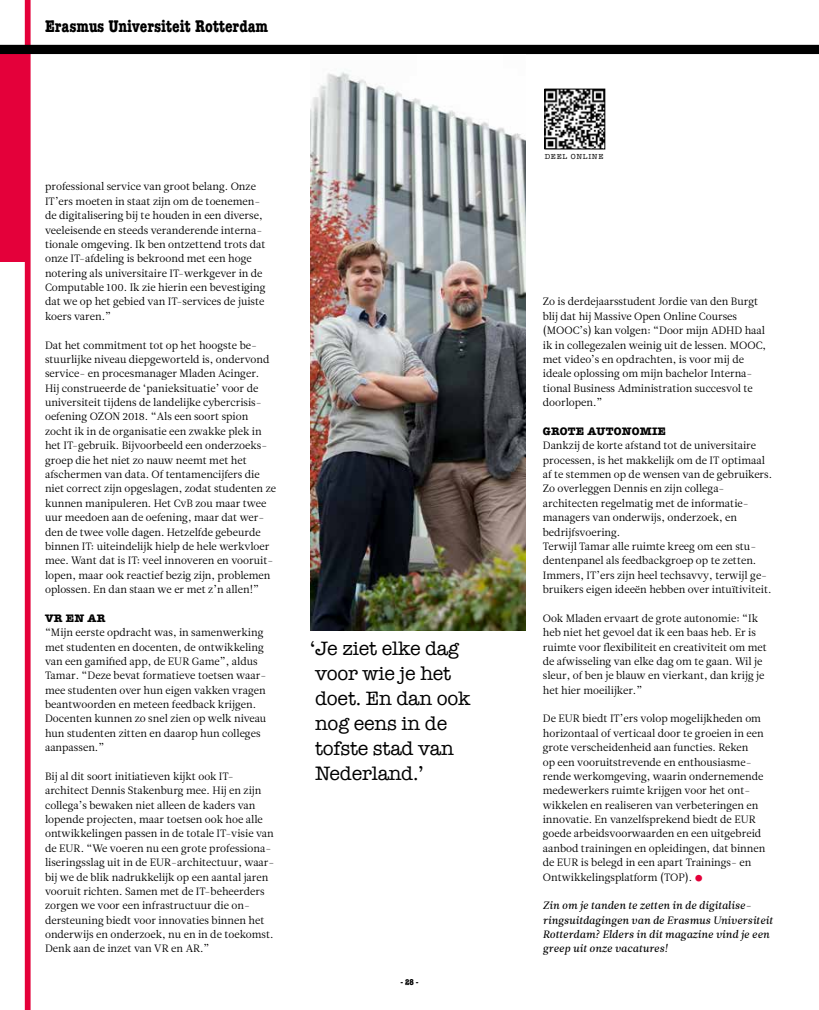
<style>
.page{position:relative;width:819px;height:1010px;background:#fff}
.page>*{position:absolute;margin:0;border:0;box-sizing:border-box;transform-origin:0 0}
.t1{font:33.75px "Leitura News Roman 1";color:#e4003a}
.t2{font:20px/25px "American Typewriter";letter-spacing:-.01em;color:#000}
.t3{font:700 condensed 17.5px "American Typewriter";color:#000}
.t4{font:700 11.25px "American Typewriter";letter-spacing:.02em;color:#000}
.t5{font:10.62px/14.4px "Leitura News Roman 1";color:#000}
.t6{font:10.62px/14.4px "Leitura News Italic 2";color:#000}
.t7{font:700 condensed 8.75px "American Typewriter";color:#000}
.t8{font:7.5px "American Typewriter";letter-spacing:.1em;color:#000}
</style>
<div class="page">
<div style="left:0;top:50px;width:28px;height:212px;background:#e4003a"></div>
<div style="left:25px;top:0;width:6px;height:1010px;background:#e4003a"></div>
<div style="left:0;top:45px;width:819px;height:9px;background:#000"></div>
<img style="left:310px;top:71px;width:215px;height:559px">
<img style="left:546px;top:91px;width:57px;height:56px">
<div style="left:544px;top:89px;width:61px;height:60px;border:1px solid #000"></div>
<h3 class="t3" style="left:45px;top:12px;width:224px">Erasmus Universiteit Rotterdam</h3>
<p class="t5" style="left:45px;top:180px;width:222px">professional service van groot belang. Onze IT’ers moeten in staat zijn om de toenemen&shy;de digitalisering bij te houden in een diverse, veeleisende en steeds veranderende interna&shy;tionale omgeving. Ik ben ontzettend trots dat onze IT-afdeling is bekroond met een hoge notering als universitaire IT-werkgever in de Computable 100. Ik zie hierin een bevestiging dat we op het gebied van IT-services de juiste koers varen.”</p>
<p class="t5" style="left:45px;top:338px;width:232px">Dat het commitment tot op het hoogste be&shy;stuurlijke niveau diepgeworteld is, ondervond service- en procesmanager Mladen Acinger.<br>Hij construeerde de ‘panieksituatie’ voor de universiteit tijdens de landelijke cybercrisis&shy;oefening OZON 2018. “Als een soort spion zocht ik in de organisatie een zwakke plek in het IT-gebruik. Bijvoorbeeld een onderzoeks&shy;groep die het niet zo nauw neemt met het afschermen van data. Of tentamencijfers die niet correct zijn opgeslagen, zodat studenten ze kunnen manipuleren. Het CvB zou maar twee uur meedoen aan de oefening, maar dat wer&shy;den de twee volle dagen. Hetzelfde gebeurde binnen IT: uiteindelijk hielp de hele werkvloer mee. Want dat is IT: veel innoveren en vooruit&shy;lopen, maar ook reactief bezig zijn, problemen oplossen. En dan staan we er met z’n allen!”</p>
<p class="t4" style="left:45px;top:608px;width:62px">VR EN AR</p>
<p class="t5" style="left:45px;top:625px;width:223px">“Mijn eerste opdracht was, in samenwerking met studenten en docenten, de ontwikkeling van een gamified app, de EUR Game”, aldus Tamar. “Deze bevat formatieve toetsen waar&shy;mee studenten over hun eigen vakken vragen beantwoorden en meteen feedback krijgen.<br>Docenten kunnen zo snel zien op welk niveau hun studenten zitten en daarop hun colleges aanpassen.”</p>
<p class="t5" style="left:45px;top:769px;width:231px">Bij al dit soort initiatieven kijkt ook IT&shy;architect Dennis Stakenburg mee. Hij en zijn collega’s bewaken niet alleen de kaders van lopende projecten, maar toetsen ook hoe alle ontwikkelingen passen in de totale IT-visie van de EUR. “We voeren nu een grote professiona&shy;liseringsslag uit in de EUR-architectuur, waar&shy;bij we de blik nadrukkelijk op een aantal jaren vooruit richten. Samen met de IT-beheerders zorgen we voor een infrastructuur die on&shy;dersteuning biedt voor innovaties binnen het onderwijs en onderzoek, nu en in de toekomst.<br>Denk aan de inzet van VR en AR.”</p>
<h2 class="t2" style="left:310px;top:635px;width:162px">‘Je ziet elke dag voor wie je het doet. En dan ook nog eens in de tofste stad van<br>Nederland.’</h2>
<p class="t7" style="left:401px;top:975px;width:19px">- 28 -</p>
<p class="t8" style="left:544px;top:151px;width:60px">DEEL ONLINE</p>
<p class="t5" style="left:542px;top:295px;width:225px">Zo is derdejaarsstudent Jordie van den Burgt blij dat hij Massive Open Online Courses (MOOC’s) kan volgen: “Door mijn ADHD haal ik in collegezalen weinig uit de lessen. MOOC, met video’s en opdrachten, is voor mij de ideale oplossing om mijn bachelor Interna&shy;tional Business Administration succesvol te doorlopen.”</p>
<p class="t4" style="left:542px;top:421px;width:125px">GROTE AUTONOMIE</p>
<p class="t5" style="left:542px;top:438px;width:231px">Dankzij de korte afstand tot de universitaire processen, is het makkelijk om de IT optimaal af te stemmen op de wensen van de gebruikers.<br>Zo overleggen Dennis en zijn collega&shy;architecten regelmatig met de informatie&shy;managers van onderwijs, onderzoek, en bedrijfsvoering.<br>Terwijl Tamar alle ruimte kreeg om een stu&shy;dentenpanel als feedbackgroep op te zetten.<br>Immers, IT’ers zijn heel techsavvy, terwijl ge&shy;bruikers eigen ideeën hebben over intuïtiviteit.</p>
<p class="t5" style="left:542px;top:611px;width:225px">Ook Mladen ervaart de grote autonomie: “Ik heb niet het gevoel dat ik een baas heb. Er is ruimte voor flexibiliteit en creativiteit om met de afwisseling van elke dag om te gaan. Wil je sleur, of ben je blauw en vierkant, dan krijg je het hier moeilijker.”</p>
<p class="t5" style="left:542px;top:712px;width:224px">De EUR biedt IT’ers volop mogelijkheden om horizontaal of verticaal door te groeien in een grote verscheidenheid aan functies. Reken<br>op een vooruitstrevende en enthousiasme&shy;rende werkomgeving, waarin ondernemende medewerkers ruimte krijgen voor het ont&shy;wikkelen en realiseren van verbeteringen en innovatie. En vanzelfsprekend biedt de EUR goede arbeidsvoorwaarden en een uitgebreid aanbod trainingen en opleidingen, dat binnen de EUR is belegd in een apart Trainings- en Ontwikkelingsplatform (TOP).</p>
<h1 class="t1" style="left:692px;top:854px;width:15px">•</h1>
<p class="t6" style="left:542px;top:898px;width:231px">Zin om je tanden te zetten in de digitalise&shy;ringsuitdagingen van de Erasmus Universiteit Rotterdam? Elders in dit magazine vind je een greep uit onze vacatures!</p>
</div>
